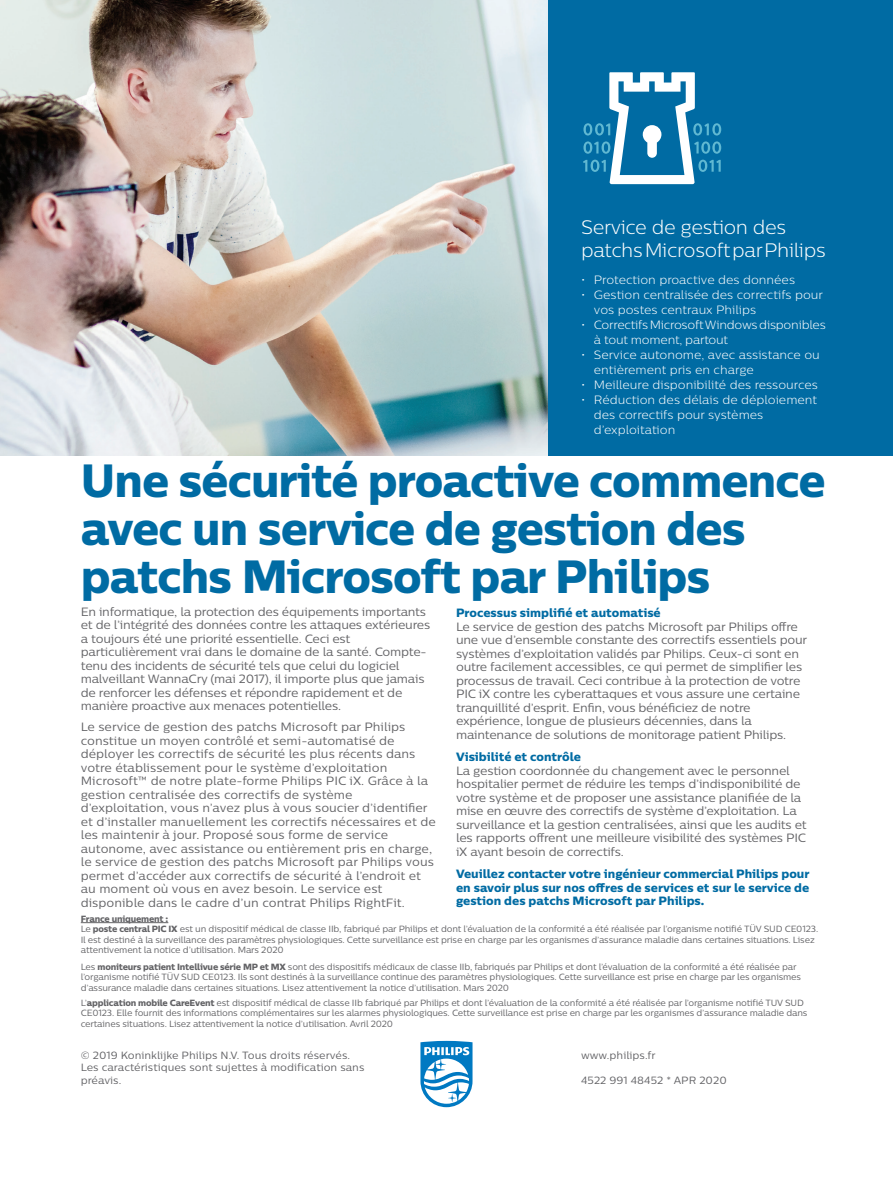
<style>
.page{position:relative;width:893px;height:1188px;background:#fff}
.page>*{position:absolute;margin:0;border:0;box-sizing:border-box;transform-origin:0 0}
._05_Main_Heading_Sma{font:46.5px/48px "Centrale Sans X Bold";letter-spacing:-.02em;color:#006ba3}
._01_Body_Copy{font:300 19.5px/23.4px "Centrale Sans";letter-spacing:-.02em;color:#fff}
._01_Body_Copy-2{font:12px/13.5px "Centrale Sans";letter-spacing:-.02em;color:#636366}
._01_Body_Copy-3{font:12px/13.5px "Centrale Sans";color:#636366}
.t1{font:300 12px/15px "Centrale Sans";color:#fff}
._01_Body_Copy-4{font:12px/13.5px "Centrale Sans X Bold";color:#006ba3;text-align:justify}
.t2{font:300 12px/15px "Centrale Sans";letter-spacing:-.02em;color:#fff}
.t3{font:10.5px/12.6px "Centrale Sans";color:#636366}
.t4{font:9px/10.5px "Centrale Sans";letter-spacing:-.02em;color:#636366}
.t5{font:9px "Centrale Sans X Bold";letter-spacing:-.02em;color:#636366}
.s1{font-family:"Centrale Sans X Bold"}
</style>
<div class="page">
<img style="left:0;top:0;width:549px;height:456px">
<div style="left:549px;top:0;width:344px;height:456px;background:#006ba3"></div>
<svg style="left:583px;top:72px;width:138px;height:112px"></svg>
<svg style="left:420px;top:1041px;width:52px;height:66px"></svg>
<hr style="left:81px;top:922px;width:87px;height:1px;background:#636366">
<p class="_01_Body_Copy" style="left:581px;top:215px;width:246px">Service de gestion des patchs Microsoft par Philips</p>
<p class="t1" style="left:581px;top:272px;width:215px">• Protection proactive des données</p>
<p class="t1" style="left:594px;top:287px;width:231px;text-indent:-13px">• Gestion centralisée des correctifs pour vos postes centraux Philips</p>
<p class="t2" style="left:594px;top:317px;width:233px;text-indent:-13px">• Correctifs MicrosoftWindows disponibles à tout moment, partout</p>
<p class="t1" style="left:594px;top:347px;width:227px;text-indent:-13px">• Service autonome, avec assistance ou entièrement pris en charge</p>
<p class="t1" style="left:581px;top:377px;width:238px">• Meilleure disponibilité des ressources</p>
<p class="t1" style="left:594px;top:392px;width:225px;text-indent:-13px">• Réduction des délais de déploiement des correctifs pour systèmes d’exploitation</p>
<p class="_05_Main_Heading_Sma" style="left:81px;top:455px;width:746px">Une sécurité proactive commence avec un service de gestion des patchs Microsoft par Philips</p>
<p class="_01_Body_Copy-2" style="left:81px;top:605px;width:351px">En informatique, la protection des équipements importants et de l’intégrité des données contre les attaques extérieures a toujours été une priorité essentielle. Ceci est particulièrement vrai dans le domaine de la santé. Compte&shy;tenu des incidents de sécurité tels que celui du logiciel malveillant WannaCry (mai 2017), il importe plus que jamais de renforcer les défenses et répondre rapidement et de manière proactive aux menaces potentielles.</p>
<p class="_01_Body_Copy-3" style="left:81px;top:720px;width:356px">Le service de gestion des patchs Microsoft par Philips constitue un moyen contrôlé et semi-automatisé de déployer les correctifs de sécurité les plus récents dans votre établissement pour le système d’exploitation Microsoft™ de notre plate-forme Philips PIC iX. Grâce à la gestion centralisée des correctifs de système d’exploitation, vous n’avez plus à vous soucier d’identifier et d’installer manuellement les correctifs nécessaires et de les maintenir à jour. Proposé sous forme de service autonome, avec assistance ou entièrement pris en charge, le service de gestion des patchs Microsoft par Philips vous permet d’accéder aux correctifs de sécurité à l’endroit et au moment où vous en avez besoin. Le service est disponible dans le cadre d’un contrat Philips RightFit.</p>
<p class="_01_Body_Copy-4" style="left:456px;top:606px;width:206px">Processus simplifié et automatisé</p>
<p class="_01_Body_Copy-2" style="left:456px;top:619px;width:353px">Le service de gestion des patchs Microsoft par Philips offre une vue d’ensemble constante des correctifs essentiels pour systèmes d’exploitation validés par Philips. Ceux-ci sont en outre facilement accessibles, ce qui permet de simplifier les processus de travail. Ceci contribue à la protection de votre PIC iX contre les cyberattaques et vous assure une certaine tranquillité d’esprit. Enfin, vous bénéficiez de notre expérience, longue de plusieurs décennies, dans la maintenance de solutions de monitorage patient Philips.</p>
<p class="_01_Body_Copy-4" style="left:456px;top:750px;width:126px">Visibilité et contrôle</p>
<p class="_01_Body_Copy-2" style="left:456px;top:763px;width:352px">La gestion coordonnée du changement avec le personnel hospitalier permet de réduire les temps d’indisponibilité de votre système et de proposer une assistance planifiée de la mise en œuvre des correctifs de système d’exploitation. La surveillance et la gestion centralisées, ainsi que les audits et les rapports offrent une meilleure visibilité des systèmes PIC iX ayant besoin de correctifs.</p>
<p class="_01_Body_Copy-4" style="left:456px;top:867px;width:355px">Veuillez contacter votre ingénieur commercial Philips pour en savoir plus sur nos offres de services et sur le service de gestion des patchs Microsoft par Philips.</p>
<p class="t5" style="left:81px;top:913px;width:89px">France uniquement :</p>
<p class="t4" style="left:81px;top:924px;width:739px">Le <span class="s1">poste central PIC IX</span> est un dispositif médical de classe IIb, fabriqué par Philips et dont l’évaluation de la conformité a été réalisée par l’organisme notifié TÜV SUD CE0123.<br>Il est destiné à la surveillance des paramètres physiologiques. Cette surveillance est prise en charge par les organismes d’assurance maladie dans certaines situations. Lisez attentivement la notice d’utilisation. Mars 2020</p>
<p class="t4" style="left:81px;top:961px;width:722px">Les <span class="s1">moniteurs patient Intellivue série MP et MX</span> sont des dispositifs médicaux de classe IIb, fabriqués par Philips et dont l’évaluation de la conformité a été réalisée par l’organisme notifié TÜV SUD CE0123. Ils sont destinés à la surveillance continue des paramètres physiologiques. Cette surveillance est prise en charge par les organismes d’assurance maladie dans certaines situations. Lisez attentivement la notice d’utilisation. Mars 2020</p>
<p class="t4" style="left:81px;top:997px;width:728px">L’<span class="s1">application mobile CareEvent</span> est dispositif médical de classe IIb fabriqué par Philips et dont l’évaluation de la conformité a été réalisée par l’organisme notifié TUV SUD<br>CE0123. Elle fournit des informations complémentaires sur les alarmes physiologiques. Cette surveillance est prise en charge par les organismes d’assurance maladie dans certaines situations. Lisez attentivement la notice d’utilisation. Avril 2020</p>
<p class="t3" style="left:81px;top:1048px;width:271px">© 2019 Koninklijke Philips N.V. Tous droits réservés.</p>
<p class="t3" style="left:81px;top:1061px;width:285px">Les caractéristiques sont sujettes à modification sans préavis.</p>
<p class="t3" style="left:581px;top:1048px;width:76px">www.philips.fr</p>
<p class="t3" style="left:581px;top:1074px;width:147px">4522 991 48452 * APR 2020</p>
</div>
